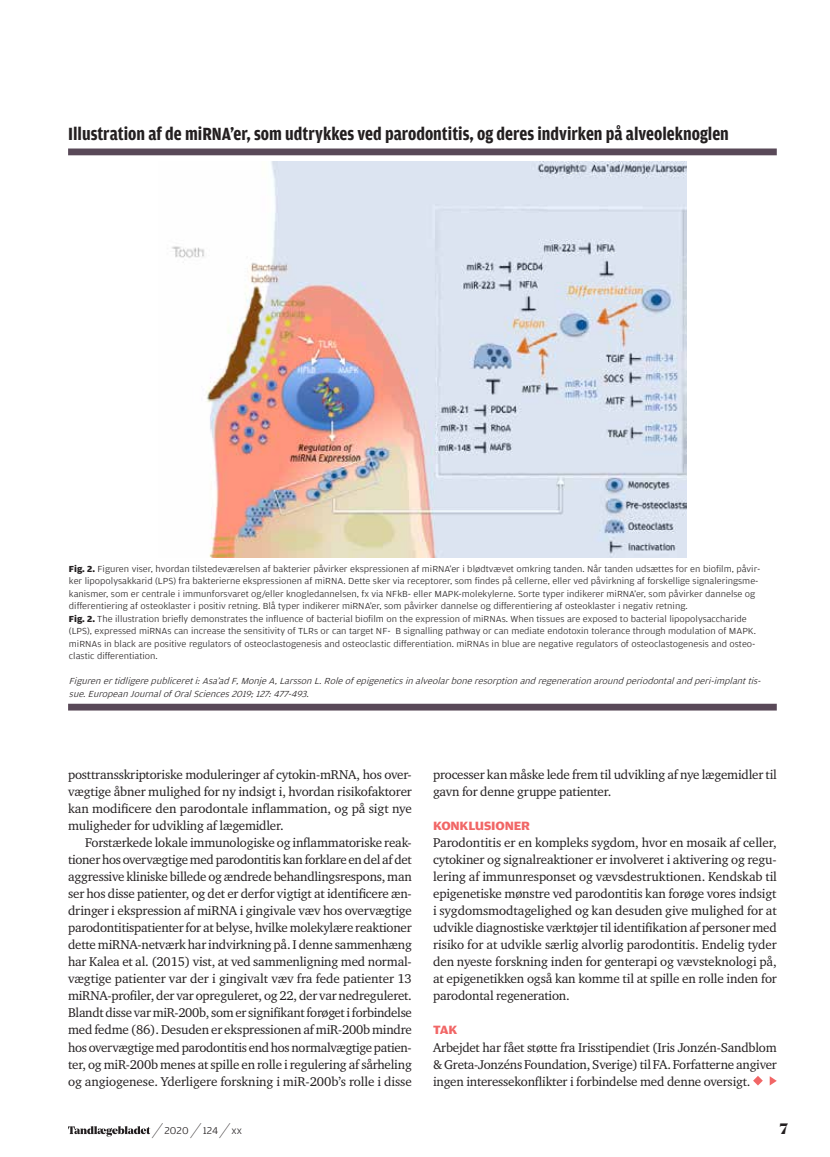
<style>
.page{position:relative;width:830px;height:1157px;background:#fff}
.page>*{position:absolute;margin:0;border:0;box-sizing:border-box;transform-origin:0 0}
.t1{font:700 18.75px "Amplitude Condensed";color:#231f20}
.t2{font:900 15px "Noe Display";color:#231f20}
.t3{font:13.05px/17px "Charter ITC Std";letter-spacing:-.015em;color:#231f20;text-align:justify}
.t4{font:700 12.75px "Amplitude Wide";letter-spacing:-.015em;color:#f16666}
.t5{font:300 10.5px "Amplitude Wide";letter-spacing:.015em;color:#231f20}
.t6{font:300 9.3px/12.5px "Amplitude Wide";color:#231f20}
.t7{font:italic 300 9.3px/12.5px "Amplitude Wide";color:#231f20}
.s1{font-weight:700}
.s2{font-family:"Noe Display";font-weight:900;font-size:21px}
</style>
<div class="page">
<svg style="left:753px;top:1076px;width:9px;height:9px"></svg>
<svg style="left:769px;top:1076px;width:7px;height:9px"></svg>
<svg style="left:68px;top:148px;width:708px;height:562px"></svg>
<img style="left:158px;top:162px;width:528px;height:395px">
<svg style="left:68px;top:1126px;width:82px;height:10px"></svg>
<h1 class="t1" style="left:68px;top:124px;width:662px">Illustration af de miRNA’er, som udtrykkes ved parodontitis, og deres indvirken på alveoleknoglen</h1>
<p class="t6" style="left:69px;top:562px;width:692px"><span class="s1">Fig. 2.</span> Figuren viser, hvordan tilstedeværelsen af bakterier påvirker ekspressionen af miRNA’er i blødtvævet omkring tanden. Når tanden udsættes for en biofilm, påvir&shy;ker lipopolysakkarid (LPS) fra bakterierne ekspressionen af miRNA. Dette sker via receptorer, som findes på cellerne, eller ved påvirkning af forskellige signaleringsme&shy;kanismer, som er centrale i immunforsvaret og/eller knogledannelsen, fx via NFkB- eller MAPK-molekylerne. Sorte typer indikerer miRNA’er, som påvirker dannelse og differentiering af osteoklaster i positiv retning. Blå typer indikerer miRNA’er, som påvirker dannelse og differentiering af osteoklaster i negativ retning.<br><span class="s1">Fig. 2.</span> The illustration briefly demonstrates the influence of bacterial biofilm on the expression of miRNAs. When tissues are exposed to bacterial lipopolysaccharide (LPS), expressed miRNAs can increase the sensitivity of TLRs or can target NF-κB signalling pathway or can mediate endotoxin tolerance through modulation of MAPK. miRNAs in black are positive regulators of osteoclastogenesis and osteoclastic differentiation. miRNAs in blue are negative regulators of osteoclastogenesis and osteo&shy;clastic differentiation.</p>
<p class="t7" style="left:69px;top:675px;width:695px">Figuren ertidligerepublicereti:Asa’ad F,MonjeA,Larsson L.Roleofepigeneticsin alveolarboneresorption and regeneration around periodontaland peri-implanttis&shy;sue.European JournalofOralSciences2019;127:477-493.</p>
<p class="t3" style="left:68px;top:766px;width:345px">posttransskriptoriske moduleringer af cytokin-mRNA, hos over&shy;vægtige åbner mulighed for ny indsigt i, hvordan risikofaktorer kan modificere den parodontale inflammation, og på sigt nye muligheder for udvikling af lægemidler.</p>
<p class="t3" style="left:68px;top:834px;width:345px;text-indent:17px">Forstærkede lokale immunologiske og inflammatoriske reak&shy;tioner hos overvægtige med parodontitis kan forklare en del af det aggressive kliniske billede og ændrede behandlingsrespons, man ser hos disse patienter, og det er derfor vigtigt at identificere æn&shy;dringer i ekspression af miRNA i gingivale væv hos overvægtige parodontitispatienter for at belyse, hvilke molekylære reaktioner dette miRNA-netværk har indvirkning på. I denne sammenhæng har Kalea et al. (2015) vist, at ved sammenligning med normal&shy;vægtige patienter var der i gingivalt væv fra fede patienter 13 miRNA-profiler, der var opreguleret, og 22, der var nedreguleret.<br>Blandt disse var miR-200b, som er signifikant forøget i forbindelse med fedme (86). Desuden er ekspressionen af miR-200b mindre hos overvægtige med parodontitis end hos normalvægtige patien&shy;ter, og miR-200b menes at spille en rolle i regulering af sårheling og angiogenese. Yderligere forskning i miR-200b’s rolle i disse</p>
<p class="t3" style="left:433px;top:766px;width:345px">processer kan måske lede frem til udvikling af nye lægemidler til gavn for denne gruppe patienter.</p>
<p class="t4" style="left:433px;top:819px;width:98px">KONKLUSIONER</p>
<p class="t3" style="left:433px;top:834px;width:345px">Parodontitis er en kompleks sygdom, hvor en mosaik af celler, cytokiner og signalreaktioner er involveret i aktivering og regu&shy;lering af immunresponset og vævsdestruktionen. Kendskab til epigenetiske mønstre ved parodontitis kan forøge vores indsigt i sygdomsmodtagelighed og kan desuden give mulighed for at udvikle diagnostiske værktøjer til identifikation af personer med risiko for at udvikle særlig alvorlig parodontitis. Endelig tyder den nyeste forskning inden for genterapi og vævsteknologi på, at epigenetikken også kan komme til at spille en rolle inden for parodontal regeneration.</p>
<p class="t4" style="left:433px;top:1023px;width:26px">TAK</p>
<p class="t3" style="left:433px;top:1038px;width:345px">Arbejdet har fået støtte fra Irisstipendiet (Iris Jonzén-Sandblom &amp; Greta-Jonzéns Foundation, Sverige) til FA. Forfatterne angiver ingen interessekonflikter i forbindelse med denne oversigt.</p>
<p class="t5" style="left:157px;top:1124px;width:87px"><span class="s2">∕</span> 2020 <span class="s2">∕</span> 124 <span class="s2">∕</span> xx</p>
<p class="t2" style="left:779px;top:1118px;width:10px">7</p>
</div>
